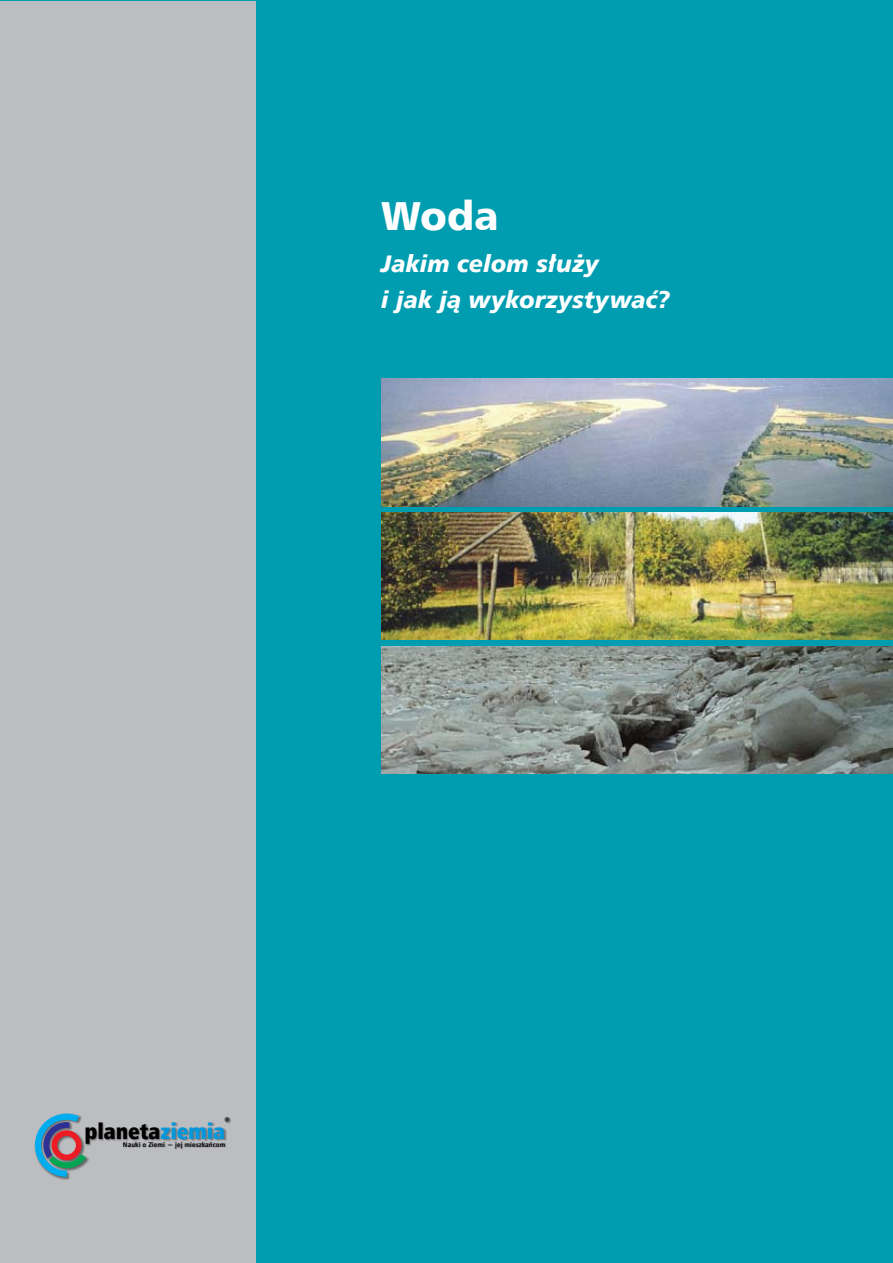
<style>
.page{position:relative;width:893px;height:1263px;background:#009db1}
.page>*{position:absolute;margin:0;border:0;box-sizing:border-box;transform-origin:0 0}
.t1{font:40.5px "Humnst 777 Blk EU";color:#fff}
.t2{font:italic 24px/36px "Humnst 777 Blk EU";color:#fff}
.t3{font:22.05px "Humnst 777 X Blk Cn EU";letter-spacing:-.005em;color:#000}
.t4{font:700 6.75px "Humnst 777 Cn EU";letter-spacing:.02em;color:#000;scale:1.06 1}
.t5{font:6.75px "Humnst 777 X Blk Cn EU";color:#000}
.s1{color:#0097dc}
</style>
<div class="page">
<div style="left:0;top:1px;width:256px;height:1261px;background:#bcbdc0"></div>
<svg style="left:35px;top:1113px;width:51px;height:64px"></svg>
<div style="left:86px;top:1122px;width:177px;height:37px;background:#000;opacity:.37"></div>
<div style="left:124px;top:1142px;width:144px;height:21px;background:#000;opacity:.34"></div>
<div style="left:225px;top:1117px;width:24px;height:15px;background:#000;opacity:.34"></div>
<img style="left:382px;top:512px;width:511px;height:127px">
<img style="left:382px;top:378px;width:511px;height:128px">
<img style="left:382px;top:646px;width:511px;height:127px">
<h1 class="t1" style="left:381px;top:190px;width:119px">Woda</h1>
<p class="t2" style="left:381px;top:246px;width:291px">Jakim celom służy<br>i jak ją wykorzystywać?</p>
<p class="t5" style="left:225px;top:1115px;width:7px">®</p>
<p class="t3" style="left:85px;top:1117px;width:142px">planeta<span class="s1">ziemia</span></p>
<p class="t4" style="left:123px;top:1140px;width:98px">Nauki o Ziemi − jej mieszkańcom</p>
</div>
